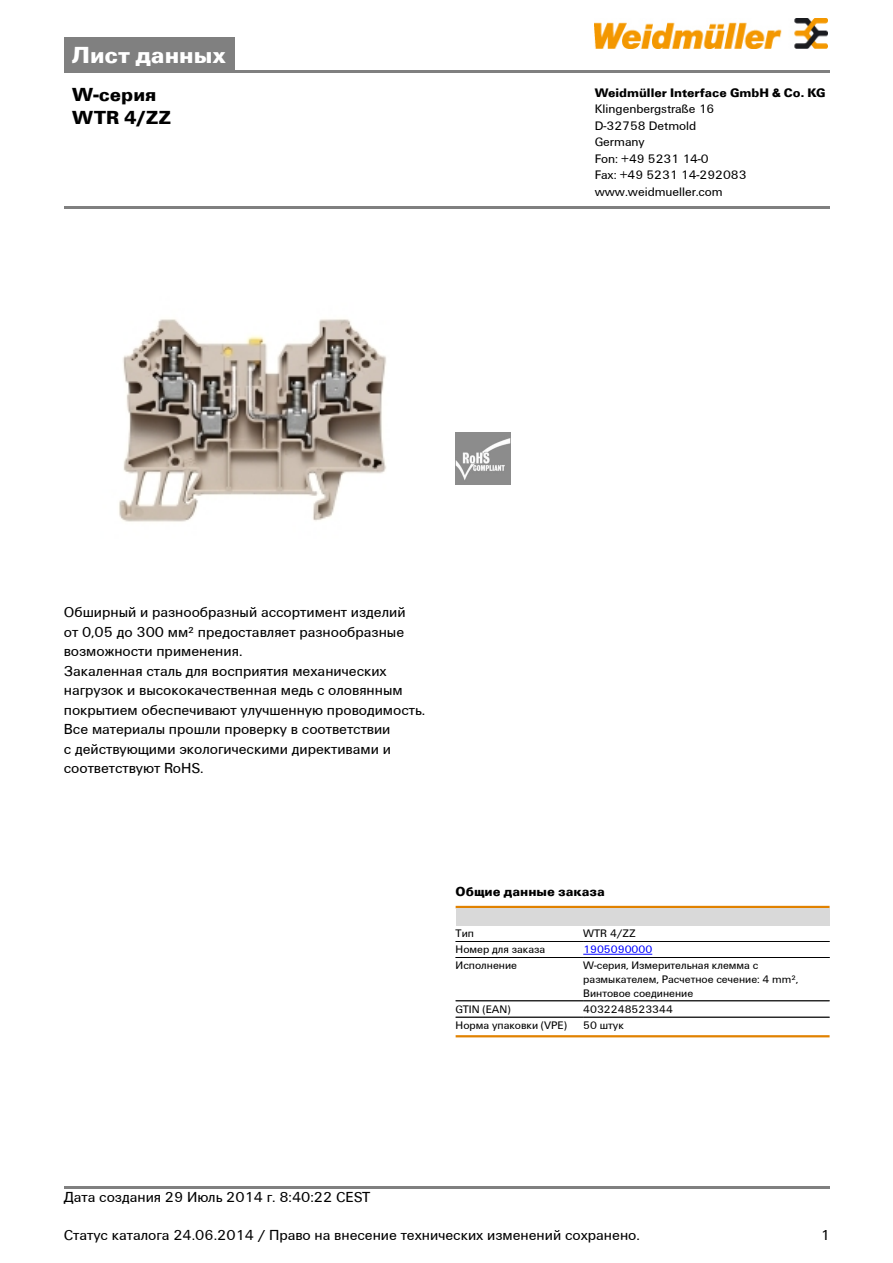
<style>
.page{position:relative;width:893px;height:1263px;background:#fff}
.page>*{position:absolute;margin:0;border:0;box-sizing:border-box;transform-origin:0 0}
.t1{font:700 24px "Weidmueller";color:#fff}
.t2{font:700 19.5px/22.5px "Weidmueller";color:#000}
.t3{font:15px/19.5px "Weidmueller";color:#000}
.t4{font:700 13.5px "Weidmueller";color:#000}
.t5{font:12.75px/16.5px "Weidmueller";color:#000}
.t6{font:700 12.75px "Weidmueller";color:#000}
.t7{font:11.25px/13.6px "Weidmueller";color:#000}
.t8{font:11.25px "Weidmueller";color:#00f}
</style>
<div class="page">
<div style="left:64px;top:38px;width:171px;height:32px;background:#808080"></div>
<hr style="left:64px;top:70px;width:765px;height:2px;background:#808080">
<img style="left:594px;top:18px;width:233px;height:30px">
<hr style="left:64px;top:1186px;width:765px;height:3px;background:#808080">
<img style="left:119px;top:319px;width:267px;height:203px">
<img style="left:455px;top:433px;width:56px;height:52px">
<hr style="left:455px;top:906px;width:374px;height:2px;background:#e18200">
<div style="left:455px;top:908px;width:374px;height:17px;background:#d9d9d9"></div>
<hr style="left:455px;top:941px;width:128px;height:1px;background:#000">
<hr style="left:455px;top:957px;width:128px;height:1px;background:#000">
<hr style="left:583px;top:941px;width:246px;height:1px;background:#000">
<hr style="left:583px;top:957px;width:246px;height:1px;background:#000">
<hr style="left:583px;top:954px;width:69px;height:1px;background:#00f">
<hr style="left:455px;top:958px;width:128px;height:1px;background:#000">
<hr style="left:583px;top:958px;width:246px;height:1px;background:#000">
<hr style="left:455px;top:1001px;width:128px;height:1px;background:#000">
<hr style="left:583px;top:1001px;width:246px;height:1px;background:#000">
<hr style="left:455px;top:1017px;width:128px;height:1px;background:#000">
<hr style="left:583px;top:1017px;width:246px;height:1px;background:#000">
<hr style="left:455px;top:1035px;width:374px;height:2px;background:#e18200">
<hr style="left:64px;top:206px;width:765px;height:3px;background:#808080">
<h1 class="t1" style="left:72px;top:40px;width:155px">Лист данных</h1>
<h2 class="t2" style="left:72px;top:83px;width:100px">W-серия<br>WTR 4/ZZ</h2>
<p class="t6" style="left:594px;top:85px;width:232px">Weidmüller Interface GmbH &amp; Co. KG</p>
<p class="t5" style="left:594px;top:101px;width:153px">Klingenbergstraße 16<br>D-32758 Detmold<br>Germany<br>Fon: +49 5231 14-0<br>Fax: +49 5231 14-292083 www.weidmueller.com</p>
<p class="t3" style="left:64px;top:602px;width:363px">Обширный и разнообразный ассортимент изделий<br>от 0,05 до 300 мм² предоставляет разнообразные возможности применения.<br>Закаленная сталь для восприятия механических нагрузок и высококачественная медь с оловянным покрытием обеспечивают улучшенную проводимость.<br>Все материалы прошли проверку в соответствии<br>с действующими экологическими директивами и соответствуют RoHS.</p>
<p class="t4" style="left:455px;top:884px;width:151px">Общие данные заказа</p>
<p class="t7" style="left:455px;top:926px;width:20px">Тип</p>
<p class="t7" style="left:583px;top:926px;width:54px">WTR 4/ZZ</p>
<p class="t7" style="left:455px;top:943px;width:91px">Номер для заказа</p>
<p class="t8" style="left:583px;top:943px;width:70px">1905090000</p>
<p class="t7" style="left:455px;top:959px;width:63px">Исполнение</p>
<p class="t7" style="left:583px;top:959px;width:217px">W-серия, Измерительная клемма с размыкателем, Расчетное сечение: 4 mm²,<br>Винтовое соединение</p>
<p class="t7" style="left:455px;top:1002px;width:56px">GTIN (EAN)</p>
<p class="t7" style="left:583px;top:1002px;width:91px">4032248523344</p>
<p class="t7" style="left:455px;top:1018px;width:113px">Норма упаковки (VPE)</p>
<p class="t7" style="left:583px;top:1018px;width:42px">50 штук</p>
<p class="t3" style="left:64px;top:1187px;width:308px">Дата создания 29 Июль 2014 г. 8:40:22 CEST</p>
<p class="t3" style="left:64px;top:1226px;width:577px">Статус каталога 24.06.2014 / Право на внесение технических изменений сохранено.</p>
<p class="t3" style="left:820px;top:1226px;width:11px">1</p>
</div>
